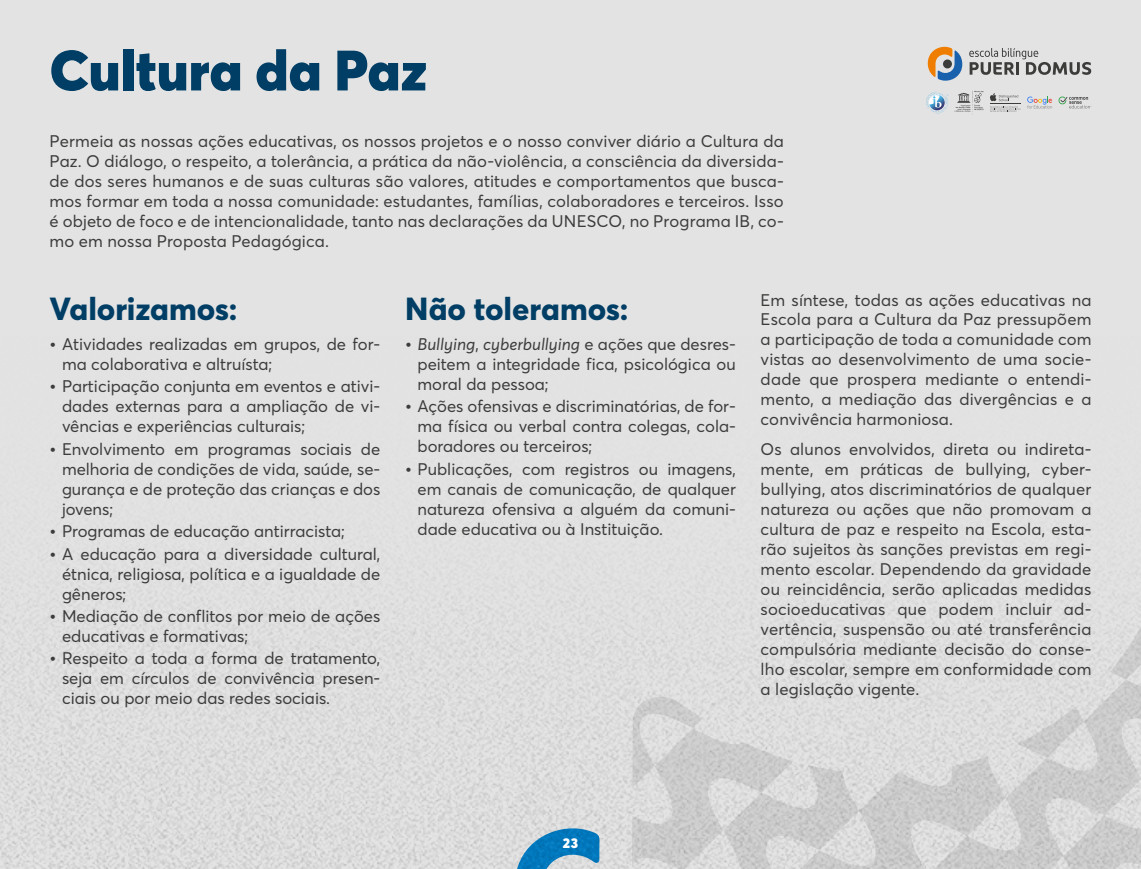
<style>
.page{position:relative;width:1141px;height:869px;background:#fff}
.page>*{position:absolute;margin:0;border:0;box-sizing:border-box;transform-origin:0 0}
.t1{font:900 56px "Averta PE";color:#003e65}
.t2{font:800 31.5px "Averta PE";color:#003e65}
.t3{font:16.62px/19.9px "Averta PE";color:#3c3c3b;text-align:justify}
.t4{font:900 14px "Averta PE";color:#fff}
.s1{font-weight:800}
.s2{font-style:italic}
</style>
<div class="page">
<div style="left:0;top:0;width:1141px;height:868px;background:#e3e3e3"></div>
<img style="left:0;top:526px;width:1141px;height:342px">
<svg style="left:969px;top:48px;width:122px;height:27px"></svg>
<svg style="left:928px;top:47px;width:34px;height:34px"></svg>
<svg style="left:1027px;top:96px;width:25px;height:12px"></svg>
<svg style="left:926px;top:92px;width:22px;height:21px"></svg>
<svg style="left:1058px;top:96px;width:33px;height:12px"></svg>
<svg style="left:955px;top:91px;width:29px;height:23px"></svg>
<svg style="left:990px;top:93px;width:31px;height:19px"></svg>
<h1 class="t1" style="left:50px;top:31px;width:379px">Cultura da Paz</h1>
<p class="t3" style="left:50px;top:131px;width:736px">Permeia as nossas ações educativas, os nossos projetos e o nosso conviver diário a Cultura da Paz. O diálogo, o respeito, a tolerância, a prática da não-violência, a consciência da diversida&shy;de dos seres humanos e de suas culturas são valores, atitudes e comportamentos que busca&shy;mos formar em toda a nossa comunidade: estudantes, famílias, colaboradores e terceiros. Isso é objeto de foco e de intencionalidade, tanto nas declarações da UNESCO, no Programa IB, co&shy;mo em nossa Proposta Pedagógica.</p>
<h2 class="t2" style="left:50px;top:286px;width:189px">Valorizamos:</h2>
<p class="t3" style="left:62px;top:333px;width:320px;text-indent:-12px"><span class="s1">•</span> Atividades realizadas em grupos, de for&shy;ma colaborativa e altruísta;</p>
<p class="t3" style="left:62px;top:376px;width:320px;text-indent:-12px"><span class="s1">•</span> Participação conjunta em eventos e ativi&shy;dades externas para a ampliação de vi&shy;vências e experiências culturais;</p>
<p class="t3" style="left:62px;top:438px;width:320px;text-indent:-12px"><span class="s1">•</span> Envolvimento em programas sociais de melhoria de condições de vida, saúde, se&shy;gurança e de proteção das crianças e dos jovens;</p>
<p class="t3" style="left:50px;top:520px;width:297px"><span class="s1">•</span> Programas de educação antirracista;</p>
<p class="t3" style="left:62px;top:543px;width:320px;text-indent:-12px"><span class="s1">•</span> A educação para a diversidade cultural, étnica, religiosa, política e a igualdade de gêneros;</p>
<p class="t3" style="left:62px;top:605px;width:320px;text-indent:-12px"><span class="s1">•</span> Mediação de conflitos por meio de ações educativas e formativas;</p>
<p class="t3" style="left:62px;top:647px;width:320px;text-indent:-12px"><span class="s1">•</span> Respeito a toda a forma de tratamento, seja em círculos de convivência presen&shy;ciais ou por meio das redes sociais.</p>
<h2 class="t2" style="left:405px;top:286px;width:225px">Não toleramos:</h2>
<p class="t3" style="left:418px;top:333px;width:320px;text-indent:-12px"><span class="s1">•</span> <span class="s2">Bullying</span>, <span class="s2">cyberbullying</span> e ações que desres&shy;peitem a integridade fica, psicológica ou moral da pessoa;</p>
<p class="t3" style="left:418px;top:395px;width:320px;text-indent:-12px"><span class="s1">•</span> Ações ofensivas e discriminatórias, de for&shy;ma física ou verbal contra colegas, cola&shy;boradores ou terceiros;</p>
<p class="t3" style="left:418px;top:458px;width:320px;text-indent:-12px"><span class="s1">•</span> Publicações, com registros ou imagens, em canais de comunicação, de qualquer natureza ofensiva a alguém da comuni&shy;dade educativa ou à Instituição.</p>
<p class="t3" style="left:761px;top:289px;width:332px">Em síntese, todas as ações educativas na Escola para a Cultura da Paz pressupõem a participação de toda a comunidade com vistas ao desenvolvimento de uma socie&shy;dade que prospera mediante o entendi&shy;mento, a mediação das divergências e a convivência harmoniosa.</p>
<p class="t3" style="left:761px;top:438px;width:332px">Os alunos envolvidos, direta ou indireta&shy;mente, em práticas de bullying, cyber&shy;bullying, atos discriminatórios de qualquer natureza ou ações que não promovam a cultura de paz e respeito na Escola, esta&shy;rão sujeitos às sanções previstas em regi&shy;mento escolar. Dependendo da gravidade ou reincidência, serão aplicadas medidas socioeducativas que podem incluir ad&shy;vertência, suspensão ou até transferência compulsória mediante decisão do conse&shy;lho escolar, sempre em conformidade com a legislação vigente.</p>
<p class="t4" style="left:563px;top:832px;width:17px">23</p>
</div>
